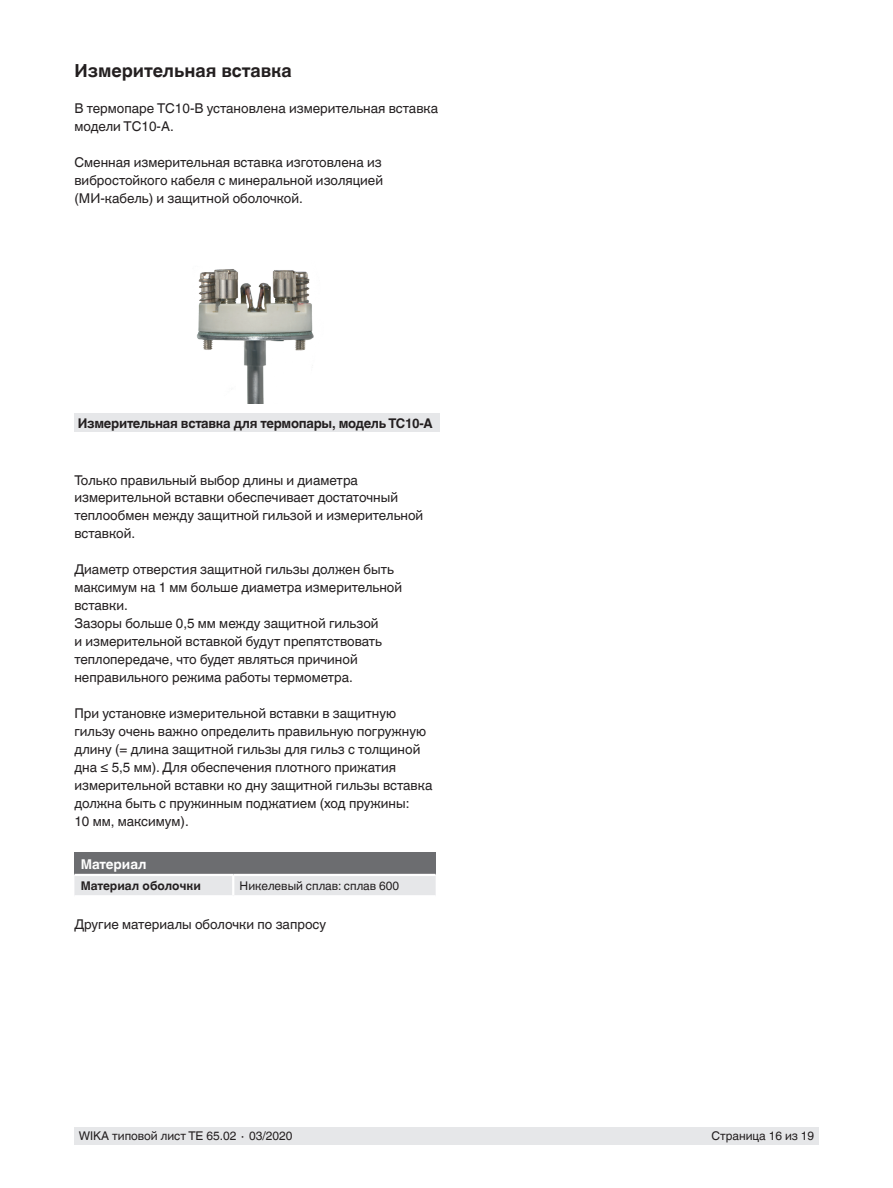
<style>
.page{position:relative;width:893px;height:1188px;background:#fff}
.page>*{position:absolute;margin:0;border:0;box-sizing:border-box;transform-origin:0 0}
.t1{font:700 18px "Helvetica World";color:#231f20}
.t2{font:13.5px/18px "Helvetica World";color:#231f20}
.t3{font:700 13.5px "Helvetica World";color:#fff}
.t4{font:700 13.35px "Helvetica World";letter-spacing:-.02em;color:#231f20}
.t5{font:12px "Helvetica World";color:#231f20}
.t6{font:700 12px "Helvetica World";color:#231f20}
</style>
<div class="page">
<div style="left:74px;top:1128px;width:745px;height:17px;background:#e6e7e9"></div>
<img style="left:197px;top:269px;width:117px;height:135px">
<div style="left:75px;top:414px;width:365px;height:18px;background:#e6e7e9"></div>
<div style="left:74px;top:852px;width:362px;height:23px;background:#6c6d70"></div>
<div style="left:74px;top:876px;width:362px;height:19px;background:#e6e7e9"></div>
<hr style="left:74px;top:874px;width:159px;height:2px;background:#fff">
<hr style="left:233px;top:874px;width:203px;height:2px;background:#fff">
<h1 class="t1" style="left:74px;top:60px;width:219px">Измерительная вставка</h1>
<p class="t2" style="left:74px;top:99px;width:365px">В термопаре TС10-B установлена измерительная вставка модели TС10-A.</p>
<p class="t2" style="left:74px;top:153px;width:310px;text-align:justify">Сменная измерительная вставка изготовлена из вибростойкого кабеля с минеральной изоляцией (MИ-кабель) и защитной оболочкой.</p>
<p class="t4" style="left:78px;top:415px;width:357px">Измерительная вставка для термопары, модель TC10-A</p>
<p class="t2" style="left:74px;top:471px;width:350px">Только правильный выбор длины и диаметра измерительной вставки обеспечивает достаточный теплообмен между защитной гильзой и измерительной вставкой.</p>
<p class="t2" style="left:74px;top:561px;width:329px">Диаметр отверстия защитной гильзы должен быть максимум на 1 мм больше диаметра измерительной вставки.<br>Зазоры больше 0,5 мм между защитной гильзой<br>и измерительной вставкой будут препятствовать теплопередаче, что будет являться причиной неправильного режима работы термометра.</p>
<p class="t2" style="left:74px;top:705px;width:359px">При установке измерительной вставки в защитную гильзу очень важно определить правильную погружную длину (= длина защитной гильзы для гильз с толщиной дна ≤ 5,5 мм). Для обеспечения плотного прижатия измерительной вставки ко дну защитной гильзы вставка должна быть с пружинным поджатием (ход пружины:<br>10 мм, максимум).</p>
<p class="t3" style="left:81px;top:856px;width:67px">Материал</p>
<p class="t6" style="left:81px;top:879px;width:122px">Материал оболочки</p>
<p class="t5" style="left:240px;top:879px;width:161px">Никелевый сплав: сплав 600</p>
<p class="t2" style="left:74px;top:915px;width:253px">Другие материалы оболочки по запросу</p>
<p class="t5" style="left:79px;top:1129px;width:215px">WIKA типовой лист TE 65.02 ∙ 03/2020</p>
<p class="t5" style="left:711px;top:1129px;width:104px">Страница 16 из 19</p>
</div>
